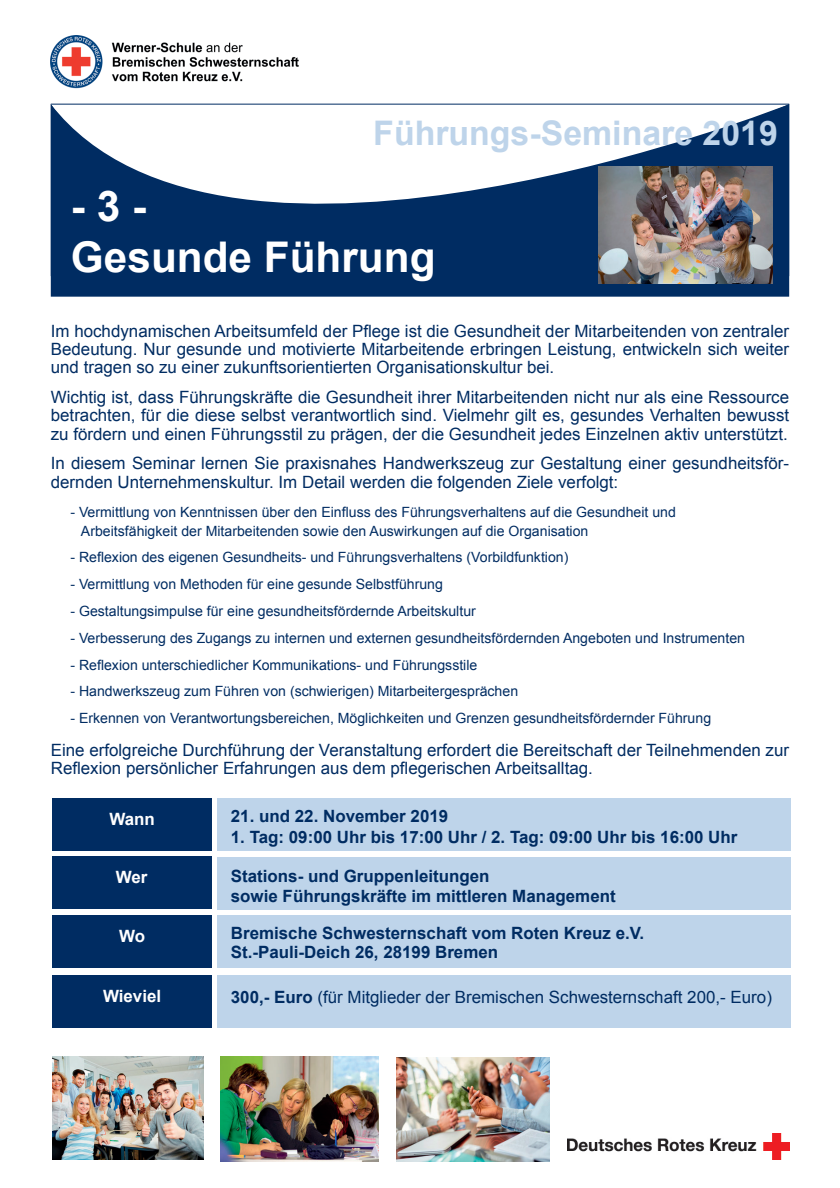
<style>
.page{position:relative;width:840px;height:1188px;background:#fff}
.page>*{position:absolute;margin:0;border:0;box-sizing:border-box;transform-origin:0 0}
.t1{font:700 42.4px/50.8px "Arial";color:#fff}
.t2{font:700 33.8px "Arial";color:#bed4ea}
.t3{font:17px/18.4px "Arial";color:#002c62;text-align:justify}
.t4{font:700 17px/19.8px "Arial";color:#002c62}
.t5{font:700 17px "Arial";color:#fff}
.t6{font:14.2px/18.4px "Arial";color:#002c62}
.s1{font-weight:700}
</style>
<div class="page">
<svg style="left:51px;top:104px;width:738px;height:193px;fill:#002c62"></svg>
<div style="left:53px;top:798px;width:159px;height:53px;background:#002c62"></div>
<div style="left:217px;top:798px;width:573px;height:53px;background:#bed4ea"></div>
<div style="left:52px;top:857px;width:159px;height:52px;background:#002c62"></div>
<div style="left:217px;top:857px;width:573px;height:52px;background:#bed4ea"></div>
<div style="left:53px;top:915px;width:159px;height:52px;background:#002c62"></div>
<div style="left:217px;top:915px;width:573px;height:53px;background:#bed4ea"></div>
<div style="left:53px;top:975px;width:159px;height:52px;background:#002c62"></div>
<div style="left:217px;top:975px;width:573px;height:52px;background:#bed4ea"></div>
<img style="left:51px;top:35px;width:248px;height:54px">
<img style="left:396px;top:1058px;width:154px;height:104px">
<img style="left:568px;top:1133px;width:221px;height:27px">
<img style="left:52px;top:1056px;width:152px;height:104px">
<img style="left:220px;top:1057px;width:158px;height:105px">
<img style="left:598px;top:167px;width:175px;height:116px">
<h2 class="t2" style="left:373px;top:120px;width:406px">Führungs-Seminare 2019</h2>
<h1 class="t1" style="left:71px;top:185px;width:366px">- 3 -<br>Gesunde Führung</h1>
<p class="t3" style="left:51px;top:322px;width:740px">Im hochdynamischen Arbeitsumfeld der Pflege ist die Gesundheit der Mitarbeitenden von zentraler Bedeutung. Nur gesunde und motivierte Mitarbeitende erbringen Leistung, entwickeln sich weiter und tragen so zu einer zukunftsorientierten Organisationskultur bei.</p>
<p class="t3" style="left:51px;top:388px;width:740px">Wichtig ist, dass Führungskräfte die Gesundheit ihrer Mitarbeitenden nicht nur als eine Ressource betrachten, für die diese selbst verantwortlich sind. Vielmehr gilt es, gesundes Verhalten bewusst zu fördern und einen Führungsstil zu prägen, der die Gesundheit jedes Einzelnen aktiv unterstützt.</p>
<p class="t3" style="left:51px;top:454px;width:740px">In diesem Seminar lernen Sie praxisnahes Handwerkszeug zur Gestaltung einer gesundheitsför&shy;dernden Unternehmenskultur. Im Detail werden die folgenden Ziele verfolgt:</p>
<p class="t6" style="left:81px;top:503px;width:596px;text-indent:-11px">- Vermittlung von Kenntnissen über den Einfluss des Führungsverhaltens auf die Gesundheit und<br>Arbeitsfähigkeit der Mitarbeitenden sowie den Auswirkungen auf die Organisation</p>
<p class="t6" style="left:70px;top:550px;width:500px">- Reflexion des eigenen Gesundheits- und Führungsverhaltens (Vorbildfunktion)</p>
<p class="t6" style="left:70px;top:575px;width:374px">- Vermittlung von Methoden für eine gesunde Selbstführung</p>
<p class="t6" style="left:70px;top:602px;width:407px">- Gestaltungsimpulse für eine gesundheitsfördernde Arbeitskultur</p>
<p class="t6" style="left:70px;top:629px;width:676px">- Verbesserung des Zugangs zu internen und externen gesundheitsfördernden Angeboten und Instrumenten</p>
<p class="t6" style="left:70px;top:656px;width:409px">- Reflexion unterschiedlicher Kommunikations- und Führungsstile</p>
<p class="t6" style="left:70px;top:682px;width:449px">- Handwerkszeug zum Führen von (schwierigen) Mitarbeitergesprächen</p>
<p class="t6" style="left:70px;top:709px;width:642px">- Erkennen von Verantwortungsbereichen, Möglichkeiten und Grenzen gesundheitsfördernder Führung</p>
<p class="t3" style="left:51px;top:741px;width:740px">Eine erfolgreiche Durchführung der Veranstaltung erfordert die Bereitschaft der Teilnehmenden zur<br>Reflexion persönlicher Erfahrungen aus dem pflegerischen Arbeitsalltag.</p>
<p class="t5" style="left:109px;top:813px;width:47px">Wann</p>
<p class="t4" style="left:231px;top:808px;width:219px">21. und 22. November 2019</p>
<p class="t4" style="left:231px;top:829px;width:508px">1. Tag: 09:00 Uhr bis 17:00 Uhr / 2. Tag: 09:00 Uhr bis 16:00 Uhr</p>
<p class="t5" style="left:116px;top:871px;width:33px">Wer</p>
<p class="t4" style="left:231px;top:868px;width:386px">Stations- und Gruppenleitungen<br>sowie Führungskräfte im mittleren Management</p>
<p class="t5" style="left:119px;top:929px;width:28px">Wo</p>
<p class="t4" style="left:231px;top:924px;width:415px">Bremische Schwesternschaft vom Roten Kreuz e.V.<br>St.-Pauli-Deich 26, 28199 Bremen</p>
<p class="t5" style="left:103px;top:989px;width:60px">Wieviel</p>
<p class="t3" style="left:231px;top:988px;width:543px"><span class="s1">300,- Euro</span> (für Mitglieder der Bremischen Schwesternschaft 200,- Euro)</p>
</div>
